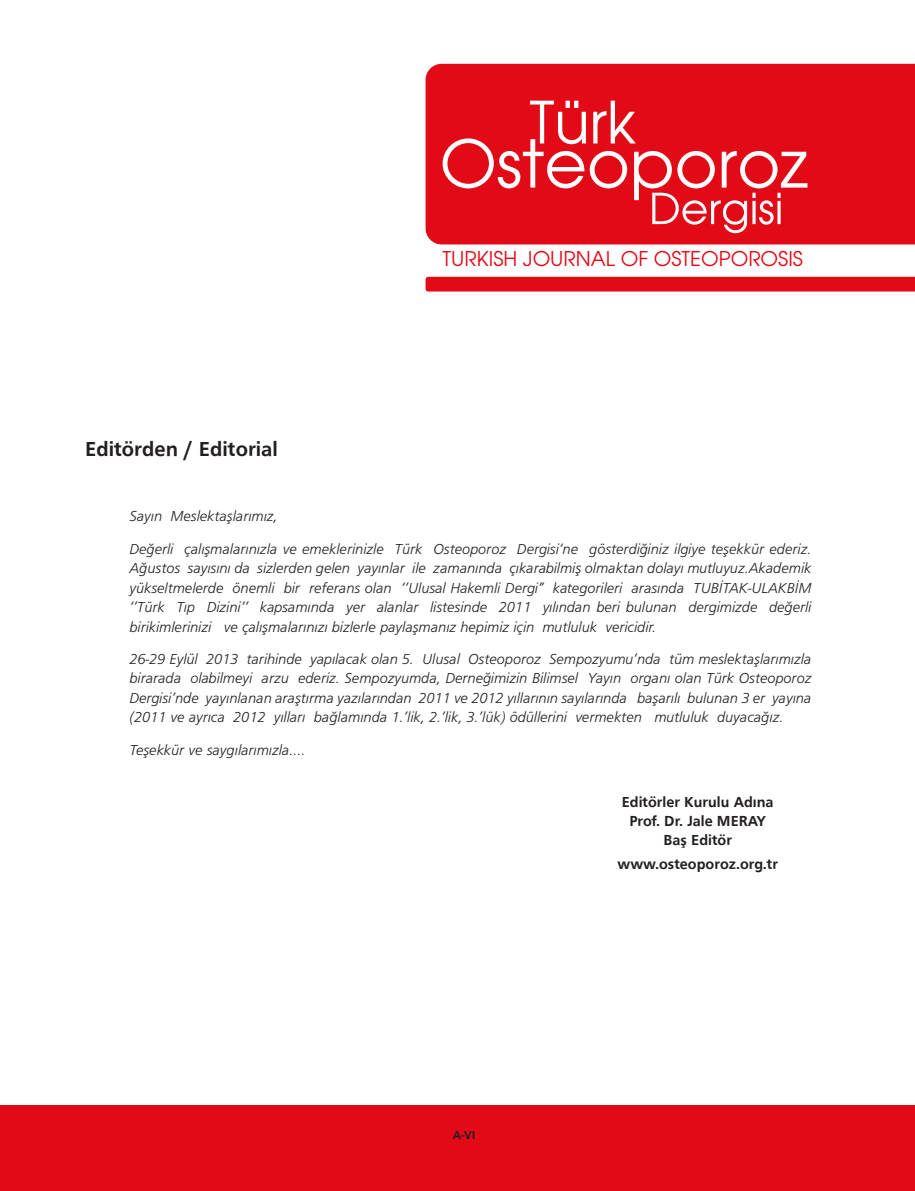
<style>
.page{position:relative;width:915px;height:1191px;background:#fff}
.page>*{position:absolute;margin:0;border:0;box-sizing:border-box;transform-origin:0 0}
.t1{font:21px "Frugal Bold Tr";color:#231f20}
.t2{font:20.25px "Avant Garde Tr";color:#e30a17}
.t3{font:15px/19.5px "Frugal Italic Tr";color:#231f20;text-align:justify}
.t4{font:15px "Frugal Bold Tr";color:#231f20}
.t5{font:12px "Frugal Bold Tr";color:#231f20}
</style>
<div class="page">
<div style="left:0;top:1106px;width:914px;height:85px;background:#e30a17"></div>
<div style="left:425px;top:64px;width:489px;height:180px;background:#e30a17"></div>
<div style="left:425px;top:277px;width:489px;height:14px;background:#e30a17"></div>
<svg style="left:442px;top:101px;width:365px;height:132px;background:#e72e39"></svg>
<p class="t1" style="left:85px;top:437px;width:194px">Editörden / Editorial</p>
<p class="t2" style="left:442px;top:246px;width:362px">TURKISH JOURNAL OF OSTEOPOROSIS</p>
<p class="t3" style="left:129px;top:506px;width:150px">Sayın Meslektaşlarımız,</p>
<p class="t3" style="left:129px;top:538px;width:683px">Değerli çalışmalarınızla ve emeklerinizle Türk Osteoporoz Dergisi‘ne gösterdiğiniz ilgiye teşekkür ederiz.<br>Ağustos sayısını da sizlerden gelen yayınlar ile zamanında çıkarabilmiş olmaktan dolayı mutluyuz.Akademik yükseltmelerde önemli bir referans olan ‘’Ulusal Hakemli Dergi” kategorileri arasında TUBİTAK-ULAKBİM ‘’Türk Tıp Dizini‘’ kapsamında yer alanlar listesinde 2011 yılından beri bulunan dergimizde değerli birikimlerinizi ve çalışmalarınızı bizlerle paylaşmanız hepimiz için mutluluk vericidir.</p>
<p class="t3" style="left:129px;top:649px;width:683px">26-29 Eylül 2013 tarihinde yapılacak olan 5. Ulusal Osteoporoz Sempozyumu’nda tüm meslektaşlarımızla birarada olabilmeyi arzu ederiz. Sempozyumda, Derneğimizin Bilimsel Yayın organı olan Türk Osteoporoz Dergisi’nde yayınlanan araştırma yazılarından 2011 ve 2012 yıllarının sayılarında başarılı bulunan 3 er yayına (2011 ve ayrıca 2012 yılları bağlamında 1.’lik, 2.’lik, 3.’lük) ödüllerini vermekten mutluluk duyacağız.</p>
<p class="t3" style="left:129px;top:739px;width:177px">Teşekkür ve saygılarımızla....</p>
<p class="t4" style="left:621px;top:793px;width:153px">Editörler Kurulu Ad›na</p>
<p class="t4" style="left:629px;top:812px;width:138px">Prof. Dr. Jale MERAY</p>
<p class="t4" style="left:663px;top:831px;width:70px">Bafl Editör</p>
<p class="t4" style="left:617px;top:855px;width:162px">www.osteoporoz.org.tr</p>
<p class="t5" style="left:452px;top:1128px;width:24px">A-VI</p>
</div>
